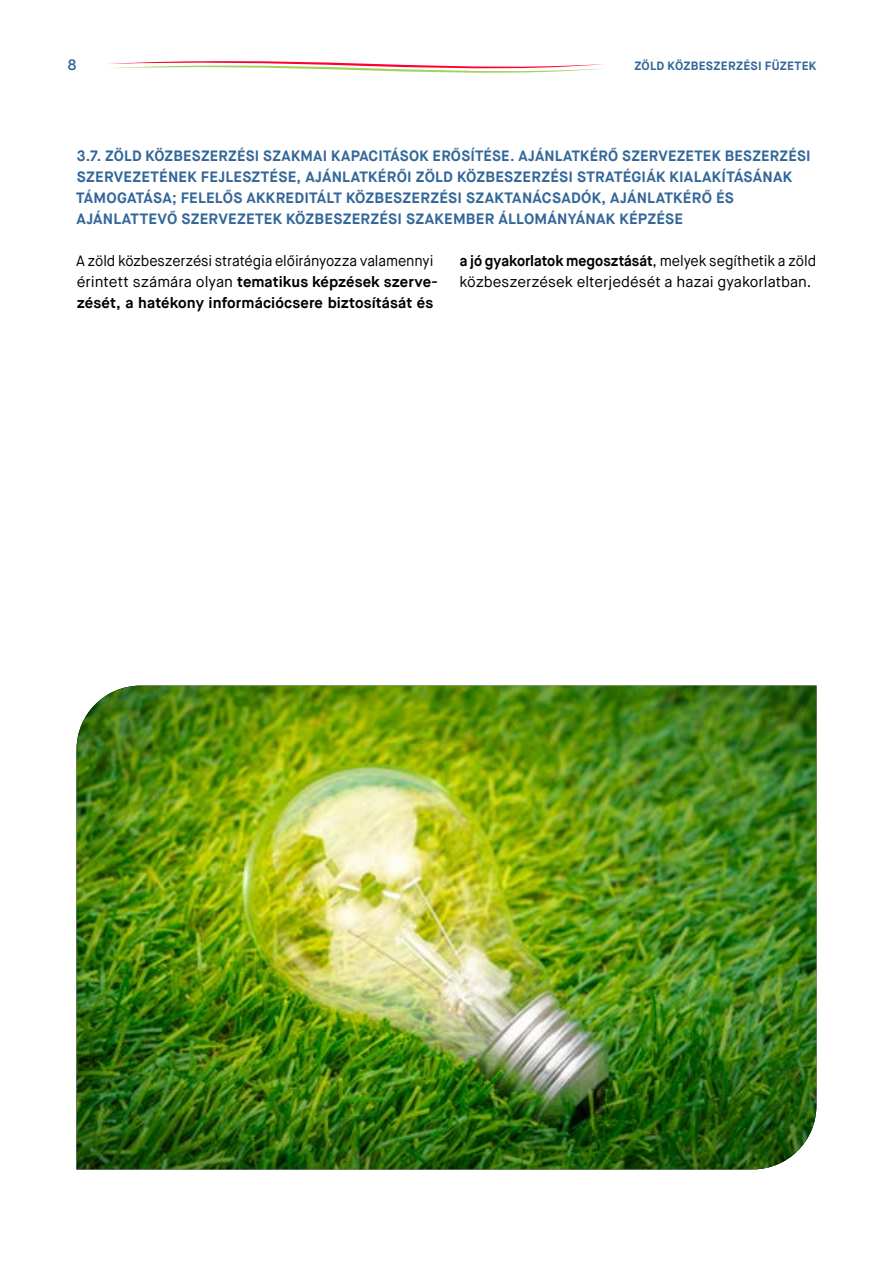
<style>
.page{position:relative;width:893px;height:1263px;background:#fff}
.page>*{position:absolute;margin:0;border:0;box-sizing:border-box;transform-origin:0 0}
.t1{font:700 15px/21px "Maison Neue";letter-spacing:.015em;color:#369}
.t2{font:15px/21px "Maison Neue";letter-spacing:-.005em;color:#000;scale:.95 1}
.t3{font:15px/21px "Maison Neue";letter-spacing:-.005em;color:#000;scale:.96 1}
.t4{font:600 15px "Maison Neue";color:#369}
.t5{font:700 12px "Maison Neue";letter-spacing:.025em;color:#369}
.s1{font-weight:700}
</style>
<div class="page">
<svg style="left:109px;top:61px;width:494px;height:12px"></svg>
<img style="left:77px;top:686px;width:739px;height:483px">
<p class="t4" style="left:68px;top:55px;width:10px">8</p>
<p class="t5" style="left:634px;top:58px;width:184px">ZÖLD KÖZBESZERZÉSI FÜZETEK</p>
<p class="t1" style="left:76px;top:145px;width:736px">3.7. ZÖLD KÖZBESZERZÉSI SZAKMAI KAPACITÁSOK ERŐSÍTÉSE. AJÁNLATKÉRŐ SZERVEZETEK BESZERZÉSI SZERVEZETÉNEK FEJLESZTÉSE, AJÁNLATKÉRŐI ZÖLD KÖZBESZERZÉSI STRATÉGIÁK KIALAKÍTÁSÁNAK TÁMOGATÁSA; FELELŐS AKKREDITÁLT KÖZBESZERZÉSI SZAKTANÁCSADÓK, AJÁNLATKÉRŐ ÉS AJÁNLATTEVŐ SZERVEZETEK KÖZBESZERZÉSI SZAKEMBER ÁLLOMÁNYÁNAK KÉPZÉSE</p>
<p class="t2" style="left:76px;top:250px;width:382px">A zöld közbeszerzési stratégia előirányozza valamennyi érintett számára olyan <span class="s1">tematikus képzések szerve&shy;zését, a hatékony információcsere biztosítását és</span></p>
<p class="t3" style="left:459px;top:250px;width:373px"><span class="s1">a jó gyakorlatok megosztását</span>, melyek segíthetik a zöld közbeszerzések elterjedését a hazai gyakorlatban.</p>
</div>
